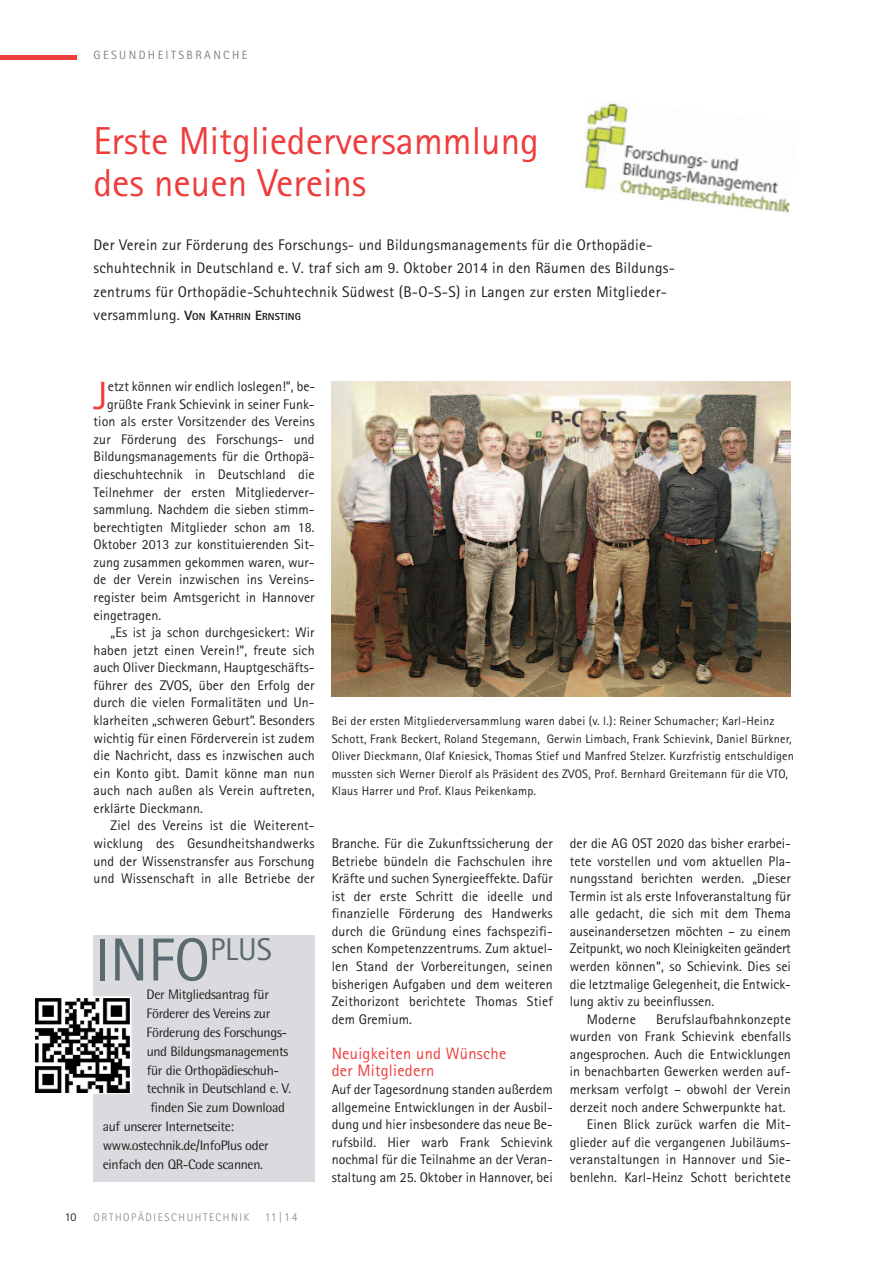
<style>
.page{position:relative;width:893px;height:1263px;background:#fff}
.page>*{position:absolute;margin:0;border:0;box-sizing:border-box;transform-origin:0 0}
.t1{font:60.75px "Rotis Sans Serif";color:#596a70}
.t2{font:39.45px "Rotis Sans Serif";color:#ee3d3c}
.t3{font:39px/42px "Rotis Sans Serif";color:#ee3d3c}
.t4{font:16.5px/17.5px "Rotis Sans Serif";letter-spacing:.015em;color:#ee3d3c}
.t5{font:15.45px/23.2px "Rotis Sans Serif";letter-spacing:.015em;color:#231f20}
.t6{font:13.95px/17.5px "Rotis Sans Serif";letter-spacing:.005em;color:#231f20;text-align:justify}
.t7{font:13.95px "Rotis Sans Serif";letter-spacing:-.015em;color:#231f20}
.t8{font:13.8px "Rotis Semi Sans";letter-spacing:-.025em;color:#231f20}
.t9{font:12.3px/17.5px "Rotis Sans Serif";letter-spacing:.015em;color:#231f20}
.t10{font:12px "Rotis Sans Serif";letter-spacing:.2em;color:#808285}
.t11{font:300 12px "Rotis Sans Serif";color:#808285}
.t12{font:12px "Rotis Sans Serif";color:#231f20}
.t13{font:300 11.1px "Rotis Sans Serif";letter-spacing:.145em;color:#808285}
.t14{font:800 10.2px "Rotis Sans Serif";letter-spacing:.015em;color:#231f20}
.s1{font-weight:400;font-size:15.45px}
.s2{font-size:13.5px}
</style>
<div class="page">
<img style="left:584px;top:101px;width:206px;height:112px">
<div style="left:0;top:55px;width:77px;height:5px;background:#ee3d3c"></div>
<img style="left:332px;top:381px;width:459px;height:316px">
<div style="left:94px;top:935px;width:221px;height:247px;background:#dadbde"></div>
<svg style="left:35px;top:996px;width:97px;height:98px"></svg>
<img style="left:36px;top:998px;width:94px;height:94px">
<p class="t10" style="left:94px;top:51px;width:155px">GESUNDHEITSBRANCHE</p>
<h3 class="t3" style="left:94px;top:124px;width:447px">Erste Mitgliederversammlung des neuen Vereins</h3>
<p class="t5" style="left:94px;top:235px;width:583px">Der Verein zur Förderung des Forschungs- und Bildungsmanagements für die Orthopädie&shy;schuhtechnik in Deutschland e. V. traf sich am 9. Oktober 2014 in den Räumen des Bildungs&shy;zentrums für Orthopädie-Schuhtechnik Südwest (B-O-S-S) in Langen zur ersten Mitglieder-</p>
<p class="t14" style="left:94px;top:313px;width:209px"><span class="s1">versammlung.</span> <span class="s2">V</span>ON <span class="s2">K</span>ATHRIN <span class="s2">E</span>RNSTING</p>
<h2 class="t2" style="left:94px;top:381px;width:15px">J</h2>
<p class="t6" style="left:108px;top:379px;width:209px">etzt können wir endlich loslegen!“, be-</p>
<p class="t6" style="left:107px;top:397px;width:209px">grüßte Frank Schievink in seiner Funk-</p>
<p class="t6" style="left:94px;top:414px;width:223px">tion als erster Vorsitzender des Vereins</p>
<p class="t6" style="left:94px;top:432px;width:223px">zur Förderung des Forschungs- und</p>
<p class="t6" style="left:94px;top:449px;width:223px">Bildungsmanagements für die Orthopä-</p>
<p class="t6" style="left:94px;top:467px;width:223px">dieschuhtechnik in Deutschland die</p>
<p class="t6" style="left:94px;top:484px;width:223px">Teilnehmer der ersten Mitgliederver-</p>
<p class="t6" style="left:94px;top:502px;width:223px">sammlung. Nachdem die sieben stimm-</p>
<p class="t6" style="left:94px;top:520px;width:223px">berechtigten Mitglieder schon am 18.</p>
<p class="t6" style="left:94px;top:537px;width:223px">Oktober 2013 zur konstituierenden Sit-</p>
<p class="t6" style="left:94px;top:555px;width:223px">zung zusammen gekommen waren, wur-</p>
<p class="t6" style="left:94px;top:572px;width:223px">de der Verein inzwischen ins Vereins-</p>
<p class="t6" style="left:94px;top:590px;width:223px">register beim Amtsgericht in Hannover</p>
<p class="t6" style="left:94px;top:607px;width:69px">eingetragen.</p>
<p class="t6" style="left:111px;top:625px;width:206px">„Es ist ja schon durchgesickert: Wir</p>
<p class="t6" style="left:94px;top:643px;width:223px">haben jetzt einen Verein!“, freute sich</p>
<p class="t6" style="left:94px;top:660px;width:223px">auch Oliver Dieckmann, Hauptgeschäfts-</p>
<p class="t6" style="left:94px;top:678px;width:223px">führer des ZVOS, über den Erfolg der</p>
<p class="t6" style="left:94px;top:695px;width:223px">durch die vielen Formalitäten und Un-</p>
<p class="t6" style="left:94px;top:713px;width:223px">klarheiten „schweren Geburt“. Besonders</p>
<p class="t6" style="left:94px;top:730px;width:223px">wichtig für einen Förderverein ist zudem</p>
<p class="t6" style="left:94px;top:748px;width:223px">die Nachricht, dass es inzwischen auch</p>
<p class="t6" style="left:94px;top:766px;width:223px">ein Konto gibt. Damit könne man nun</p>
<p class="t6" style="left:94px;top:783px;width:223px">auch nach außen als Verein auftreten,</p>
<p class="t6" style="left:94px;top:801px;width:111px">erklärte Dieckmann.</p>
<p class="t6" style="left:111px;top:818px;width:206px">Ziel des Vereins ist die Weiterent-</p>
<p class="t6" style="left:94px;top:836px;width:223px">wicklung des Gesundheitshandwerks</p>
<p class="t6" style="left:94px;top:853px;width:223px">und der Wissenstransfer aus Forschung</p>
<p class="t6" style="left:94px;top:871px;width:223px">und Wissenschaft in alle Betriebe der</p>
<h1 class="t1" style="left:94px;top:938px;width:179px">INFO<sup>PLUS</sup></h1>
<p class="t8" style="left:147px;top:990px;width:124px">Der Mitgliedsantrag für</p>
<p class="t8" style="left:147px;top:1008px;width:125px">Förderer des Vereins zur</p>
<p class="t8" style="left:147px;top:1027px;width:142px">Förderung des Forschungs-</p>
<p class="t8" style="left:147px;top:1046px;width:143px">und Bildungsmanagements</p>
<p class="t8" style="left:147px;top:1065px;width:134px">für die Orthopädieschuh-</p>
<p class="t8" style="left:147px;top:1084px;width:146px">technik in Deutschland e. V.</p>
<p class="t8" style="left:150px;top:1103px;width:136px">finden Sie zum Download</p>
<p class="t8" style="left:103px;top:1121px;width:133px">auf unserer Internetseite:</p>
<p class="t8" style="left:103px;top:1140px;width:168px">www.ostechnik.de/InfoPlus oder</p>
<p class="t8" style="left:103px;top:1159px;width:162px">einfach den QR-Code scannen.</p>
<p class="t12" style="left:65px;top:1212px;width:13px">10</p>
<p class="t13" style="left:94px;top:1213px;width:157px">ORTHOPÄDIESCHUHTECHNIK</p>
<p class="t11" style="left:265px;top:1212px;width:34px">11|14</p>
<p class="t9" style="left:332px;top:713px;width:464px">Bei der ersten Mitgliederversammlung waren dabei (v. l.): Reiner Schumacher; Karl-Heinz Schott, Frank Beckert, Roland Stegemann, Gerwin Limbach, Frank Schievink, Daniel Bürkner, Oliver Dieckmann, Olaf Kniesick, Thomas Stief und Manfred Stelzer. Kurzfristig entschuldigen mussten sich Werner Dierolf als Präsident des ZVOS, Prof. Bernhard Greitemann für die VTO, Klaus Harrer und Prof. Klaus Peikenkamp.</p>
<p class="t6" style="left:332px;top:836px;width:223px">Branche. Für die Zukunftssicherung der Betriebe bündeln die Fachschulen ihre Kräfte und suchen Synergieeffekte. Dafür ist der erste Schritt die ideelle und finanzielle Förderung des Handwerks durch die Gründung eines fachspezifi&shy;schen Kompetenzzentrums. Zum aktuel&shy;len Stand der Vorbereitungen, seinen bisherigen Aufgaben und dem weiteren Zeithorizont berichtete Thomas Stief dem Gremium.</p>
<p class="t4" style="left:332px;top:1046px;width:176px">Neuigkeiten und Wünsche der Mitgliedern</p>
<p class="t6" style="left:332px;top:1082px;width:223px">Auf der Tagesordnung standen außerdem allgemeine Entwicklungen in der Ausbil&shy;dung und hier insbesondere das neue Be&shy;rufsbild. Hier warb Frank Schievink nochmal für die Teilnahme an der Veran&shy;staltung am 25. Oktober in Hannover, bei</p>
<p class="t6" style="left:570px;top:836px;width:223px">der die AG OST 2020 das bisher erarbei-</p>
<p class="t6" style="left:570px;top:853px;width:223px">tete vorstellen und vom aktuellen Pla-</p>
<p class="t6" style="left:570px;top:871px;width:223px">nungsstand berichten werden. „Dieser</p>
<p class="t6" style="left:570px;top:888px;width:223px">Termin ist als erste Infoveranstaltung für</p>
<p class="t6" style="left:570px;top:906px;width:223px">alle gedacht, die sich mit dem Thema</p>
<p class="t6" style="left:570px;top:924px;width:223px">auseinandersetzen möchten – zu einem</p>
<p class="t7" style="left:570px;top:944px;width:223px">Zeitpunkt, wo noch Kleinigkeiten geändert</p>
<p class="t6" style="left:570px;top:959px;width:223px">werden können“, so Schievink. Dies sei</p>
<p class="t6" style="left:570px;top:976px;width:223px">die letztmalige Gelegenheit, die Entwick-</p>
<p class="t6" style="left:570px;top:994px;width:146px">lung aktiv zu beeinflussen.</p>
<p class="t6" style="left:587px;top:1011px;width:51px">Moderne</p>
<p class="t6" style="left:656px;top:1011px;width:136px">Berufslaufbahnkonzepte</p>
<p class="t6" style="left:570px;top:1029px;width:223px">wurden von Frank Schievink ebenfalls</p>
<p class="t6" style="left:570px;top:1047px;width:223px">angesprochen. Auch die Entwicklungen</p>
<p class="t6" style="left:570px;top:1064px;width:223px">in benachbarten Gewerken werden auf-</p>
<p class="t6" style="left:570px;top:1082px;width:223px">merksam verfolgt – obwohl der Verein</p>
<p class="t6" style="left:570px;top:1099px;width:217px">derzeit noch andere Schwerpunkte hat.</p>
<p class="t6" style="left:587px;top:1117px;width:206px">Einen Blick zurück warfen die Mit-</p>
<p class="t6" style="left:570px;top:1134px;width:223px">glieder auf die vergangenen Jubiläums-</p>
<p class="t6" style="left:570px;top:1152px;width:223px">veranstaltungen in Hannover und Sie-</p>
<p class="t6" style="left:570px;top:1170px;width:223px">benlehn. Karl-Heinz Schott berichtete</p>
</div>
